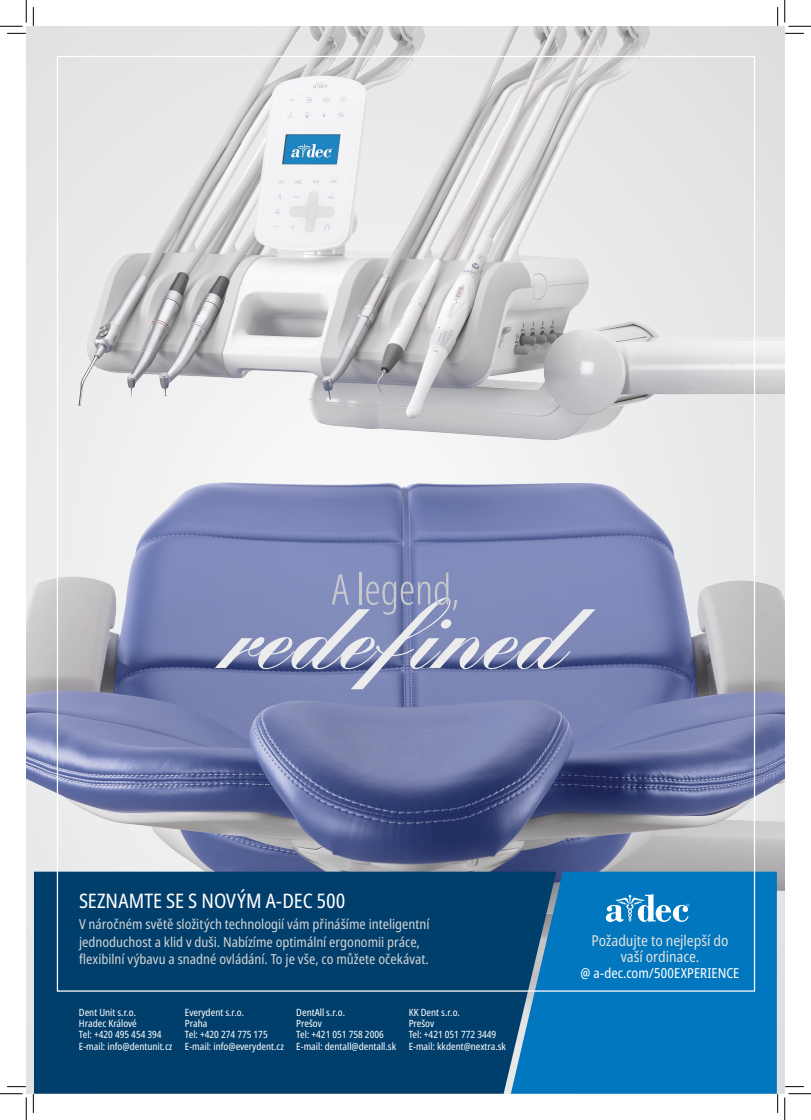
<style>
.page{position:relative;width:811px;height:1120px;background:#fff}
.page>*{position:absolute;margin:0;border:0;box-sizing:border-box;transform-origin:0 0}
.body{font:condensed 20px "Noto Sans";color:#fff}
.CTA{font:condensed 15px "Noto Sans";letter-spacing:-.005em;color:#e0dfde}
.body-2{font:condensed 13.75px/17.5px "Noto Sans";color:#d1d3d4}
.CTA-2{font:condensed 13.75px "Noto Sans";letter-spacing:.005em;color:#fff}
.t1{font:condensed 10px "Noto Sans";color:#fff}
</style>
<div class="page">
<img style="left:26px;top:26px;width:759px;height:887px">
<div style="left:556px;top:871px;width:221px;height:222px;background:#0077be"></div>
<div style="left:34px;top:871px;width:522px;height:222px;background:#003e6b"></div>
<svg style="left:606px;top:894px;width:83px;height:27px"></svg>
<svg style="left:215px;top:572px;width:380px;height:117px;background:#8a93bc"></svg>
<svg style="left:7px;top:33px;width:19px;height:1px"></svg>
<svg style="left:785px;top:33px;width:19px;height:1px"></svg>
<svg style="left:33px;top:7px;width:1px;height:19px"></svg>
<svg style="left:33px;top:1093px;width:1px;height:19px"></svg>
<svg style="left:777px;top:7px;width:1px;height:19px"></svg>
<svg style="left:777px;top:1093px;width:1px;height:19px"></svg>
<svg style="left:0;top:0;width:27px;height:27px"></svg>
<svg style="left:0;top:1093px;width:27px;height:26px"></svg>
<svg style="left:784px;top:0;width:27px;height:27px"></svg>
<svg style="left:784px;top:1093px;width:27px;height:26px"></svg>
<p class="body" style="left:79px;top:886px;width:268px">SEZNAMTE SE S NOVÝM A-DEC 500</p>
<p class="body-2" style="left:79px;top:915px;width:352px">V náročném světě složitých technologií vám přinášíme inteligentní jednoduchost a klid v duši. Nabízíme optimální ergonomii práce, flexibilní výbavu a snadné ovládání. To je vše, co můžete očekávat.</p>
<p class="t1" style="left:79px;top:1004px;width:59px">Dent Unit s.r.o.</p>
<p class="t1" style="left:79px;top:1016px;width:60px">Hradec Králové</p>
<p class="t1" style="left:79px;top:1027px;width:84px">Tel: +420 495 454 394</p>
<p class="t1" style="left:79px;top:1038px;width:95px">E-mail: info@dentunit.cz</p>
<p class="t1" style="left:185px;top:1004px;width:61px">Everydent s.r.o.</p>
<p class="t1" style="left:185px;top:1016px;width:24px">Praha</p>
<p class="t1" style="left:185px;top:1027px;width:84px">Tel: +420 274 775 175</p>
<p class="t1" style="left:185px;top:1038px;width:100px">E-mail: info@everydent.cz</p>
<p class="t1" style="left:296px;top:1004px;width:50px">DentAll s.r.o.</p>
<p class="t1" style="left:296px;top:1016px;width:27px">Prešov</p>
<p class="t1" style="left:296px;top:1027px;width:89px">Tel: +421 051 758 2006</p>
<p class="t1" style="left:296px;top:1038px;width:101px">E-mail: dentall@dentall.sk</p>
<p class="t1" style="left:409px;top:1004px;width:53px">KK Dent s.r.o.</p>
<p class="t1" style="left:409px;top:1016px;width:27px">Prešov</p>
<p class="t1" style="left:409px;top:1027px;width:89px">Tel: +421 051 772 3449</p>
<p class="t1" style="left:409px;top:1038px;width:99px">E-mail: kkdent@nextra.sk</p>
<p class="CTA" style="left:591px;top:929px;width:139px">Požadujte to nejlepší do</p>
<p class="CTA" style="left:621px;top:945px;width:80px">vaší ordinace.</p>
<p class="CTA-2" style="left:580px;top:963px;width:160px">@ a-dec.com/500EXPERIENCE</p>
</div>
